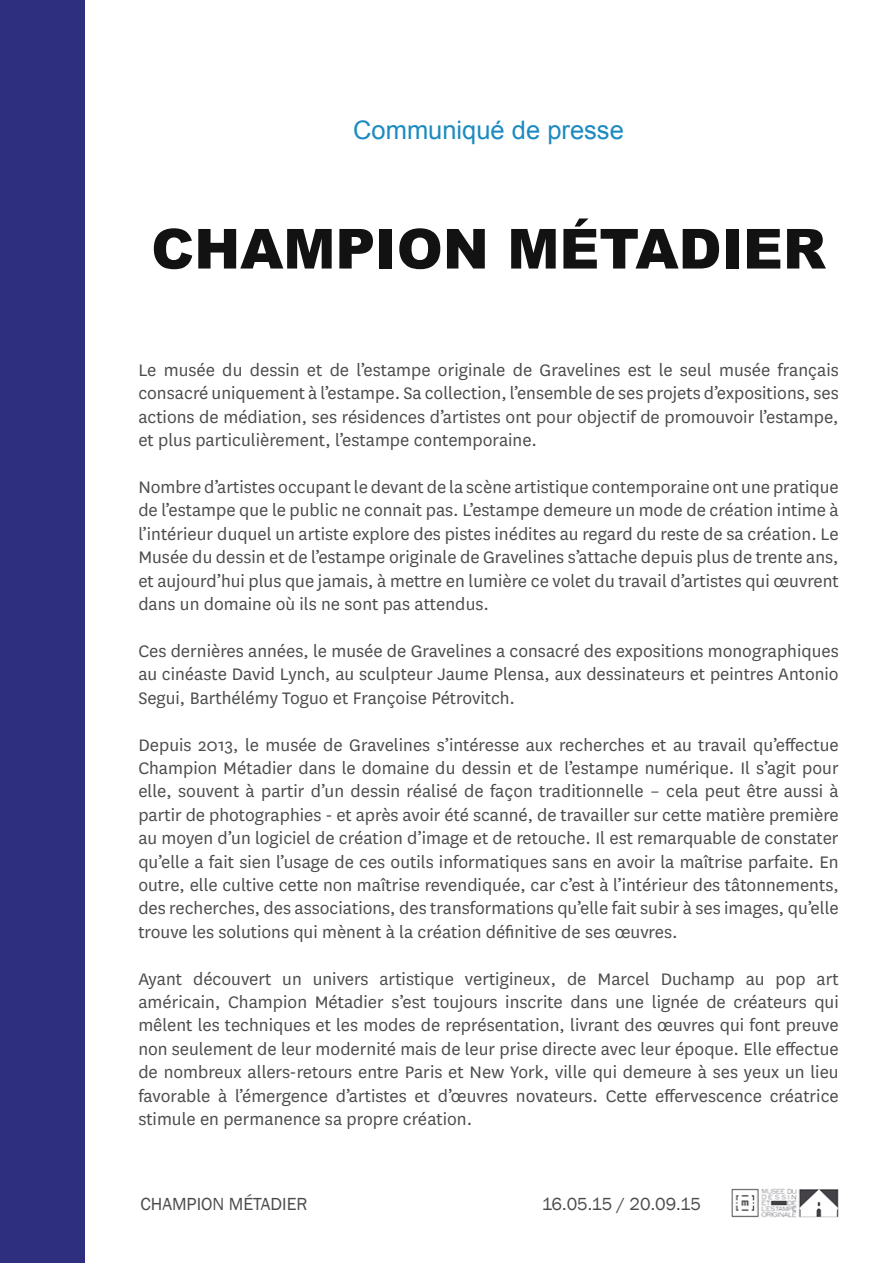
<style>
.page{position:relative;width:893px;height:1263px;background:#fff}
.page>*{position:absolute;margin:0;border:0;box-sizing:border-box;transform-origin:0 0}
.t1{font:900 55.2px "Arial";color:#131212}
.t2{font:25.5px "Arial";color:#1c8ac0}
.t3{font:19.5px/23.4px "National";color:#4b4c4d;text-align:justify}
.t4{font:18px "Franklin Gothic";color:#4b4c4d}
</style>
<div class="page">
<div style="left:0;top:0;width:84px;height:1263px;background:#2f2f80"></div>
<img style="left:731px;top:1189px;width:107px;height:28px">
<h2 class="t2" style="left:353px;top:114px;width:272px">Communiqué de presse</h2>
<h1 class="t1" style="left:151px;top:209px;width:676px">CHAMPION MÉTADIER</h1>
<p class="t3" style="left:138px;top:357px;width:702px">Le musée du dessin et de l’estampe originale de Gravelines est le seul musée français consacré uniquement à l’estampe. Sa collection, l’ensemble de ses projets d’expositions, ses actions de médiation, ses résidences d’artistes ont pour objectif de promouvoir l’estampe, et plus particulièrement, l’estampe contemporaine.</p>
<p class="t3" style="left:138px;top:474px;width:702px">Nombre d’artistes occupant le devant de la scène artistique contemporaine ont une pratique de l’estampe que le public ne connait pas. L’estampe demeure un mode de création intime à l’intérieur duquel un artiste explore des pistes inédites au regard du reste de sa création. Le Musée du dessin et de l’estampe originale de Gravelines s’attache depuis plus de trente ans, et aujourd’hui plus que jamais, à mettre en lumière ce volet du travail d’artistes qui œuvrent dans un domaine où ils ne sont pas attendus.</p>
<p class="t3" style="left:138px;top:638px;width:702px">Ces dernières années, le musée de Gravelines a consacré des expositions monographiques au cinéaste David Lynch, au sculpteur Jaume Plensa, aux dessinateurs et peintres Antonio Segui, Barthélémy Toguo et Françoise Pétrovitch.</p>
<p class="t3" style="left:138px;top:732px;width:702px">Depuis 2013, le musée de Gravelines s’intéresse aux recherches et au travail qu’effectue Champion Métadier dans le domaine du dessin et de l’estampe numérique. Il s’agit pour elle, souvent à partir d’un dessin réalisé de façon traditionnelle – cela peut être aussi à partir de photographies - et après avoir été scanné, de travailler sur cette matière première au moyen d’un logiciel de création d’image et de retouche. Il est remarquable de constater qu’elle a fait sien l’usage de ces outils informatiques sans en avoir la maîtrise parfaite. En outre, elle cultive cette non maîtrise revendiquée, car c’est à l’intérieur des tâtonnements, des recherches, des associations, des transformations qu’elle fait subir à ses images, qu’elle trouve les solutions qui mènent à la création définitive de ses œuvres.</p>
<p class="t3" style="left:138px;top:966px;width:702px">Ayant découvert un univers artistique vertigineux, de Marcel Duchamp au pop art américain, Champion Métadier s’est toujours inscrite dans une lignée de créateurs qui mêlent les techniques et les modes de représentation, livrant des œuvres qui font preuve non seulement de leur modernité mais de leur prise directe avec leur époque. Elle effectue de nombreux allers-retours entre Paris et New York, ville qui demeure à ses yeux un lieu favorable à l’émergence d’artistes et d’œuvres novateurs. Cette effervescence créatrice stimule en permanence sa propre création.</p>
<p class="t4" style="left:140px;top:1193px;width:169px">CHAMPION MÉTADIER</p>
<p class="t4" style="left:542px;top:1193px;width:161px">16.05.15 / 20.09.15</p>
</div>
